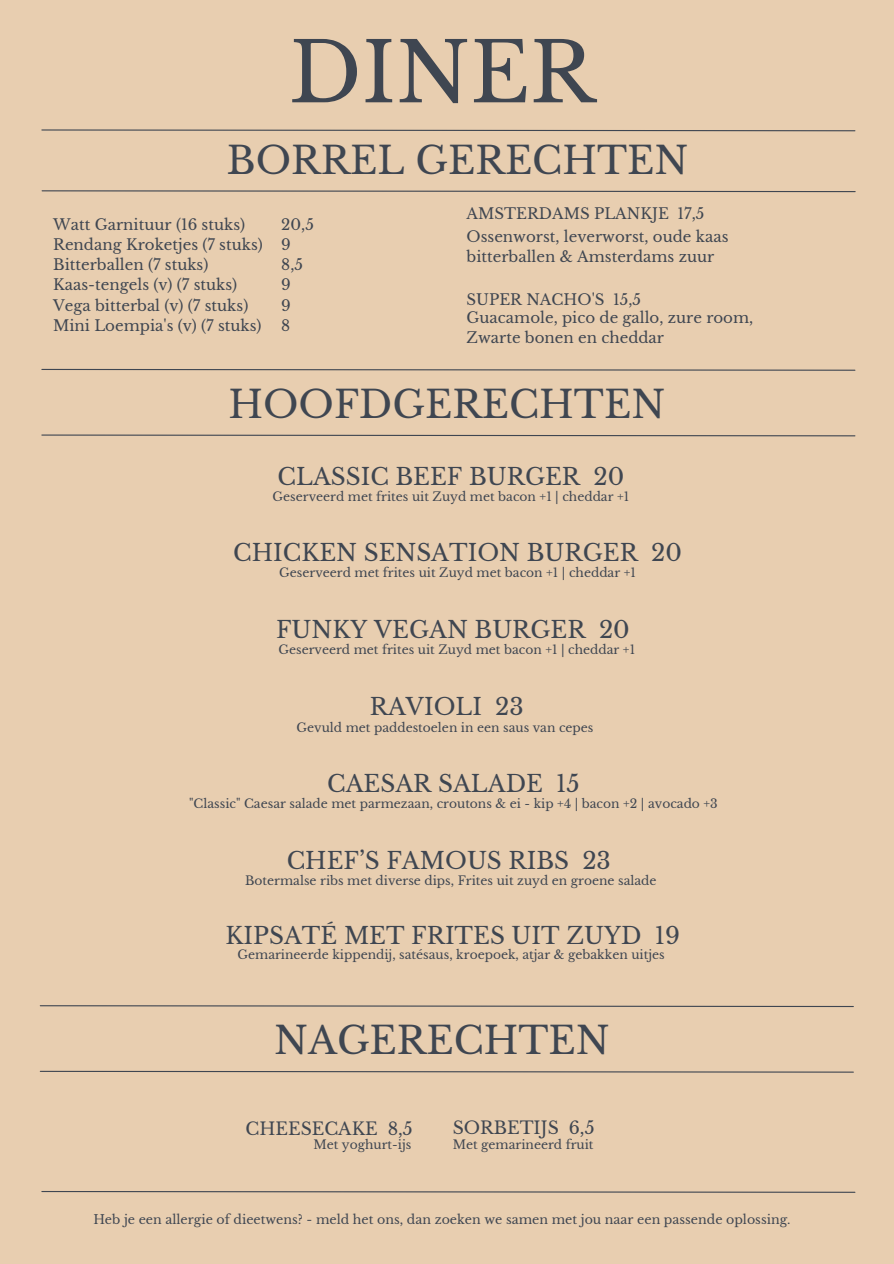
<style>
.page{position:relative;width:894px;height:1264px;background:#fff}
.page>*{position:absolute;margin:0;border:0;box-sizing:border-box;transform-origin:0 0}
.t1{font:82.2px "Libre Baskerville";color:#3f4651}
.t2{font:37.5px "Libre Baskerville";color:#3f4651}
.t3{font:23.1px "Libre Baskerville";color:#3f4651}
.t4{font:17.25px "Libre Baskerville";color:#3f4651}
.t5{font:15px/20.2px "Libre Baskerville";color:#3f4651}
.t6{font:12.6px "Libre Baskerville";color:#3f4651}
.t7{font:12.3px "Libre Baskerville";color:#3f4651}
</style>
<div class="page">
<div style="left:0;top:0;width:893px;height:1263px;background:#e8ceb0"></div>
<svg style="left:41px;top:129px;width:814px;height:3px"></svg>
<svg style="left:41px;top:1191px;width:814px;height:2px;background:#888079"></svg>
<svg style="left:41px;top:434px;width:814px;height:3px"></svg>
<svg style="left:41px;top:368px;width:814px;height:3px"></svg>
<svg style="left:41px;top:190px;width:815px;height:3px"></svg>
<svg style="left:39px;top:1070px;width:815px;height:3px"></svg>
<svg style="left:39px;top:1005px;width:815px;height:2px;background:#88817a"></svg>
<h5 class="t1" style="left:289px;top:23px;width:307px">DINER</h5>
<h3 class="t2" style="left:227px;top:137px;width:463px">BORREL GERECHTEN</h3>
<p class="t5" style="left:53px;top:214px;width:211px">Watt Garnituur (16 stuks)<br>Rendang Kroketjes (7 stuks)<br>Bitterballen (7 stuks)<br>Kaas-tengels (v) (7 stuks)<br>Vega bitterbal (v) (7 stuks)<br>Mini Loempia's (v) (7 stuks)</p>
<h3 class="t5" style="left:281px;top:214px;width:34px">20,5<br>9<br>8,5<br>9<br>9<br>8</h3>
<p class="t5" style="left:466px;top:203px;width:239px">AMSTERDAMS PLANKJE 17,5</p>
<h3 class="t5" style="left:466px;top:226px;width:263px">Ossenworst, leverworst, oude kaas bitterballen &amp; Amsterdams zuur</h3>
<p class="t5" style="left:466px;top:289px;width:176px">SUPER NACHO'S 15,5</p>
<h2 class="t5" style="left:466px;top:307px;width:288px">Guacamole, pico de gallo, zure room,<br>Zwarte bonen en cheddar</h2>
<p class="t2" style="left:228px;top:381px;width:438px">HOOFDGERECHTEN</p>
<h3 class="t3" style="left:277px;top:462px;width:348px">CLASSIC BEEF BURGER 20</h3>
<p class="t7" style="left:272px;top:489px;width:358px">Geserveerd met frites uit Zuyd met bacon +1 | cheddar +1</p>
<h3 class="t3" style="left:233px;top:539px;width:450px">CHICKEN SENSATION BURGER 20</h3>
<p class="t7" style="left:279px;top:565px;width:358px">Geserveerd met frites uit Zuyd met bacon +1 | cheddar +1</p>
<h3 class="t3" style="left:276px;top:616px;width:355px">FUNKY VEGAN BURGER 20</h3>
<p class="t7" style="left:278px;top:642px;width:358px">Geserveerd met frites uit Zuyd met bacon +1 | cheddar +1</p>
<h6 class="t3" style="left:369px;top:693px;width:155px">RAVIOLI 23</h6>
<h6 class="t7" style="left:296px;top:719px;width:298px">Gevuld met paddestoelen in een saus van cepes</h6>
<h2 class="t3" style="left:327px;top:769px;width:254px">CAESAR SALADE 15</h2>
<p class="t7" style="left:189px;top:795px;width:530px">"Classic" Caesar salade met parmezaan, croutons &amp; ei - kip +4 | bacon +2 | avocado +3</p>
<h5 class="t3" style="left:286px;top:846px;width:325px">CHEF’S FAMOUS RIBS 23</h5>
<h6 class="t7" style="left:245px;top:872px;width:413px">Botermalse ribs met diverse dips, Frites uit zuyd en groene salade</h6>
<h1 class="t3" style="left:225px;top:921px;width:456px">KIPSATÉ MET FRITES UIT ZUYD 19</h1>
<p class="t7" style="left:237px;top:947px;width:428px">Gemarineerde kippendij, satésaus, kroepoek, atjar &amp; gebakken uitjes</p>
<p class="t2" style="left:274px;top:1017px;width:337px">NAGERECHTEN</p>
<p class="t4" style="left:245px;top:1117px;width:169px">CHEESECAKE 8,5</p>
<h3 class="t7" style="left:313px;top:1136px;width:99px">Met yoghurt-ijs</h3>
<p class="t4" style="left:452px;top:1117px;width:143px">SORBETIJS 6,5</p>
<h2 class="t7" style="left:452px;top:1136px;width:142px">Met gemarineerd fruit</h2>
<h6 class="t6" style="left:93px;top:1211px;width:698px">Heb je een allergie of dieetwens? - meld het ons, dan zoeken we samen met jou naar een passende oplossing.</h6>
</div>
